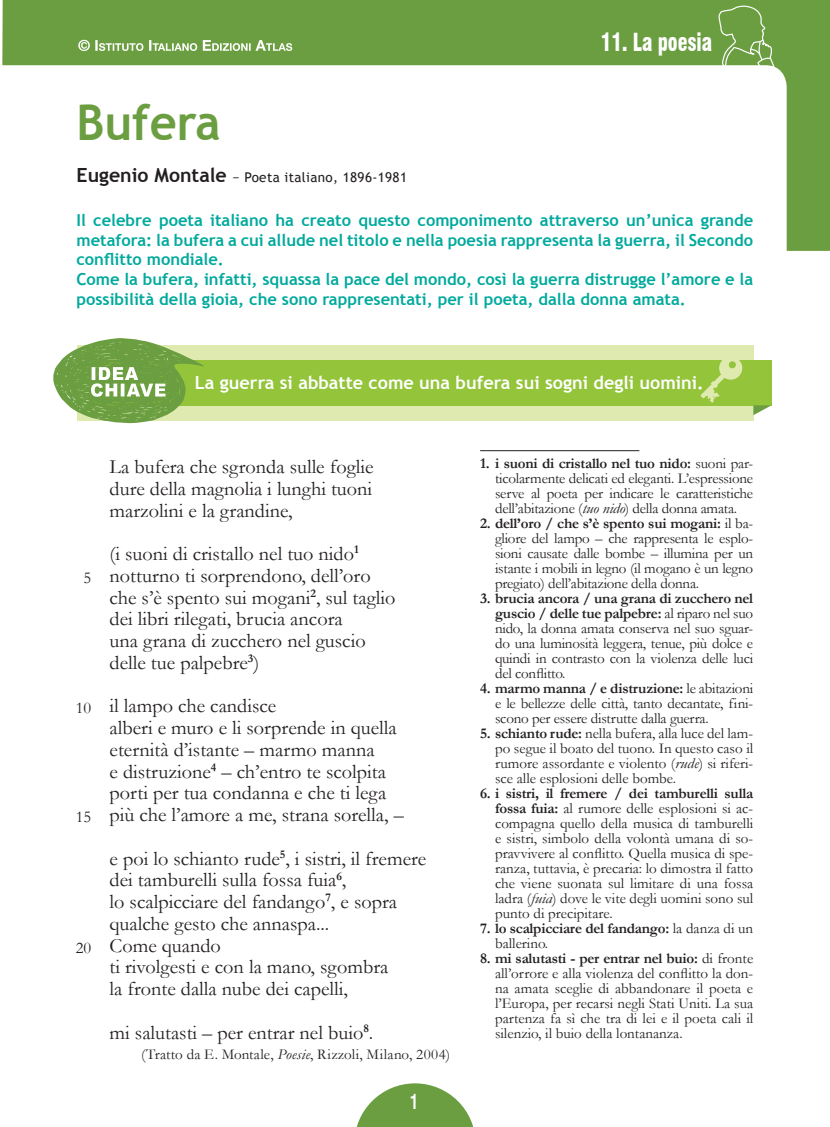
<style>
.page{position:relative;width:830px;height:1127px;background:#fff}
.page>*{position:absolute;margin:0;border:0;box-sizing:border-box;transform-origin:0 0}
.t1{font:700 49.5px "Trebuchet MS";color:#6b9e41;scale:.95 1}
.t2{font:900 condensed 24.3px "Swiss 721 BT";color:#fff;scale:.82 1}
.t3{font:20.25px/21.8px "Garamond";color:#231f20}
.t4{font:700 condensed 19.8px "Swiss 721 BT";color:#fff;scale:.82 1}
.t5{font:700 18px "Trebuchet MS";color:#fff}
.t6{font:700 16.5px/19.8px "Trebuchet MS";color:#00a99d}
.t7{font:16.5px "Garamond";color:#231f20}
.t8{font:15px/15px "Garamond";letter-spacing:-.015em;color:#231f20;text-align:justify}
.t9{font:700 15px/15px "Garamond";letter-spacing:-.015em;color:#231f20}
.t10{font:15px "Garamond";letter-spacing:.015em;color:#231f20}
.t11{font:13.5px "Trebuchet MS";letter-spacing:.025em;color:#231f20}
.s1{font-weight:700;font-size:19.5px}
.s2{font-style:italic}
.s3{font-weight:700}
.s4{font-weight:400}
</style>
<div class="page">
<div style="left:2px;top:0;width:827px;height:251px;background:#6b9e41"></div>
<svg style="left:78px;top:40px;width:214px;height:11px;background:#9bbe7f"></svg>
<svg style="left:2px;top:65px;width:784px;height:387px"></svg>
<svg style="left:718px;top:5px;width:56px;height:69px;background:#8ab269"></svg>
<div style="left:77px;top:345px;width:676px;height:75px;background:#deeab0"></div>
<div style="left:91px;top:360px;width:680px;height:45px;background:#93c43a"></div>
<svg style="left:753px;top:405px;width:18px;height:10px"></svg>
<svg style="left:23px;top:323px;width:213px;height:113px"></svg>
<svg style="left:700px;top:360px;width:42px;height:43px"></svg>
<hr style="left:480px;top:450px;width:159px;height:1px;background:#231f20">
<svg style="left:356px;top:1083px;width:118px;height:44px"></svg>
<h1 class="t1" style="left:76px;top:91px;width:153px">Bufera</h1>
<p class="t11" style="left:77px;top:170px;width:332px"><span class="s1">Eugenio Montale</span> − Poeta italiano, 1896-1981</p>
<h2 class="t2" style="left:600px;top:28px;width:137px">11. La poesia</h2>
<p class="t6" style="left:76px;top:210px;width:678px">Il celebre poeta italiano ha creato questo componimento attraverso un’unica grande metafora: la bufera a cui allude nel titolo e nella poesia rappresenta la guerra, il Secondo conflitto mondiale.<br>Come la bufera, infatti, squassa la pace del mondo, così la guerra distrugge l’amore e la possibilità della gioia, che sono rappresentati, per il poeta, dalla donna amata.</p>
<p class="t5" style="left:195px;top:372px;width:510px">La guerra si abbatte come una bufera sui sogni degli uomini.</p>
<p class="t7" style="left:84px;top:566px;width:9px">5</p>
<p class="t7" style="left:76px;top:697px;width:17px">10</p>
<p class="t7" style="left:76px;top:806px;width:17px">15</p>
<p class="t7" style="left:76px;top:936px;width:17px">20</p>
<h3 class="t3" style="left:109px;top:455px;width:265px;text-align:justify">La bufera che sgronda sulle foglie dure della magnolia i lunghi tuoni marzolini e la grandine,</h3>
<h3 class="t3" style="left:109px;top:542px;width:287px">(i suoni di cristallo nel tuo nido<sup>1 </sup>notturno ti sorprendono, dell’oro che s’è spento sui mogani<sup>2</sup>, sul taglio dei libri rilegati, brucia ancora<br>una grana di zucchero nel guscio delle tue palpebre<sup>3</sup>)</h3>
<h3 class="t3" style="left:109px;top:694px;width:295px">il lampo che candisce<br>alberi e muro e li sorprende in quella eternità d’istante – marmo manna<br>e distruzione<sup>4</sup> – ch’entro te scolpita porti per tua condanna e che ti lega più che l’amore a me, strana sorella, –</h3>
<h3 class="t3" style="left:109px;top:847px;width:318px">e poi lo schianto rude<sup>5</sup>, i sistri, il fremere dei tamburelli sulla fossa fuia<sup>6</sup>,<br>lo scalpicciare del fandango<sup>7</sup>, e sopra qualche gesto che annaspa...<br>Come quando<br>ti rivolgesti e con la mano, sgombra<br>la fronte dalla nube dei capelli,</h3>
<h3 class="t3" style="left:109px;top:1021px;width:265px">mi salutasti – per entrar nel buio<sup>8</sup>.</h3>
<p class="t10" style="left:141px;top:1044px;width:310px">(Tratto da E. Montale, <span class="s2">Poesie</span>, Rizzoli, Milano, 2004)</p>
<h3 class="t4" style="left:410px;top:1090px;width:11px">1</h3>
<p class="t8" style="left:495px;top:455px;width:259px;text-indent:-15px"><span class="s3">1. i suoni di cristallo nel tuo nido:</span> suoni par&shy;ticolarmente delicati ed eleganti. L’espressione serve al poeta per indicare le caratteristiche dell’abitazione (<span class="s2">tuo nido</span>) della donna amata.</p>
<p class="t8" style="left:495px;top:515px;width:259px;text-indent:-15px"><span class="s3">2. dell’oro / che s’è spento sui mogani:</span> il ba&shy;gliore del lampo – che rappresenta le esplo&shy;sioni causate dalle bombe – illumina per un istante i mobili in legno (il mogano è un legno pregiato) dell’abitazione della donna.</p>
<p class="t8" style="left:495px;top:590px;width:259px;text-indent:-15px"><span class="s3">3. brucia ancora / una grana di zucchero nel guscio / delle tue palpebre:</span> al riparo nel suo nido, la donna amata conserva nel suo sguar&shy;do una luminosità leggera, tenue, più dolce e quindi in contrasto con la violenza delle luci del conflitto.</p>
<p class="t8" style="left:495px;top:680px;width:259px;text-indent:-15px"><span class="s3">4. marmo manna / e distruzione:</span> le abitazioni e le bellezze delle città, tanto decantate, fini&shy;scono per essere distrutte dalla guerra.</p>
<p class="t8" style="left:495px;top:725px;width:259px;text-indent:-15px"><span class="s3">5. schianto rude:</span> nella bufera, alla luce del lam&shy;po segue il boato del tuono. In questo caso il rumore assordante e violento (<span class="s2">rude</span>) si riferi&shy;sce alle esplosioni delle bombe.</p>
<p class="t8" style="left:495px;top:785px;width:259px;text-indent:-15px"><span class="s3">6. i sistri, il fremere / dei tamburelli sulla fossa fuia:</span> al rumore delle esplosioni si ac&shy;compagna quello della musica di tamburelli e sistri, simbolo della volontà umana di so&shy;pravvivere al conflitto. Quella musica di spe&shy;ranza, tuttavia, è precaria: lo dimostra il fatto che viene suonata sul limitare di una fossa ladra (<span class="s2">fuia</span>) dove le vite degli uomini sono sul punto di precipitare.</p>
<p class="t9" style="left:495px;top:920px;width:259px;text-indent:-15px">7. lo scalpicciare del fandango: <span class="s4">la danza di un ballerino.</span></p>
<p class="t8" style="left:495px;top:950px;width:259px;text-indent:-15px"><span class="s3">8. mi salutasti - per entrar nel buio:</span> di fronte all’orrore e alla violenza del conflitto la don&shy;na amata sceglie di abbandonare il poeta e l’Europa, per recarsi negli Stati Uniti. La sua partenza fa sì che tra di lei e il poeta cali il silenzio, il buio della lontananza.</p>
</div>
